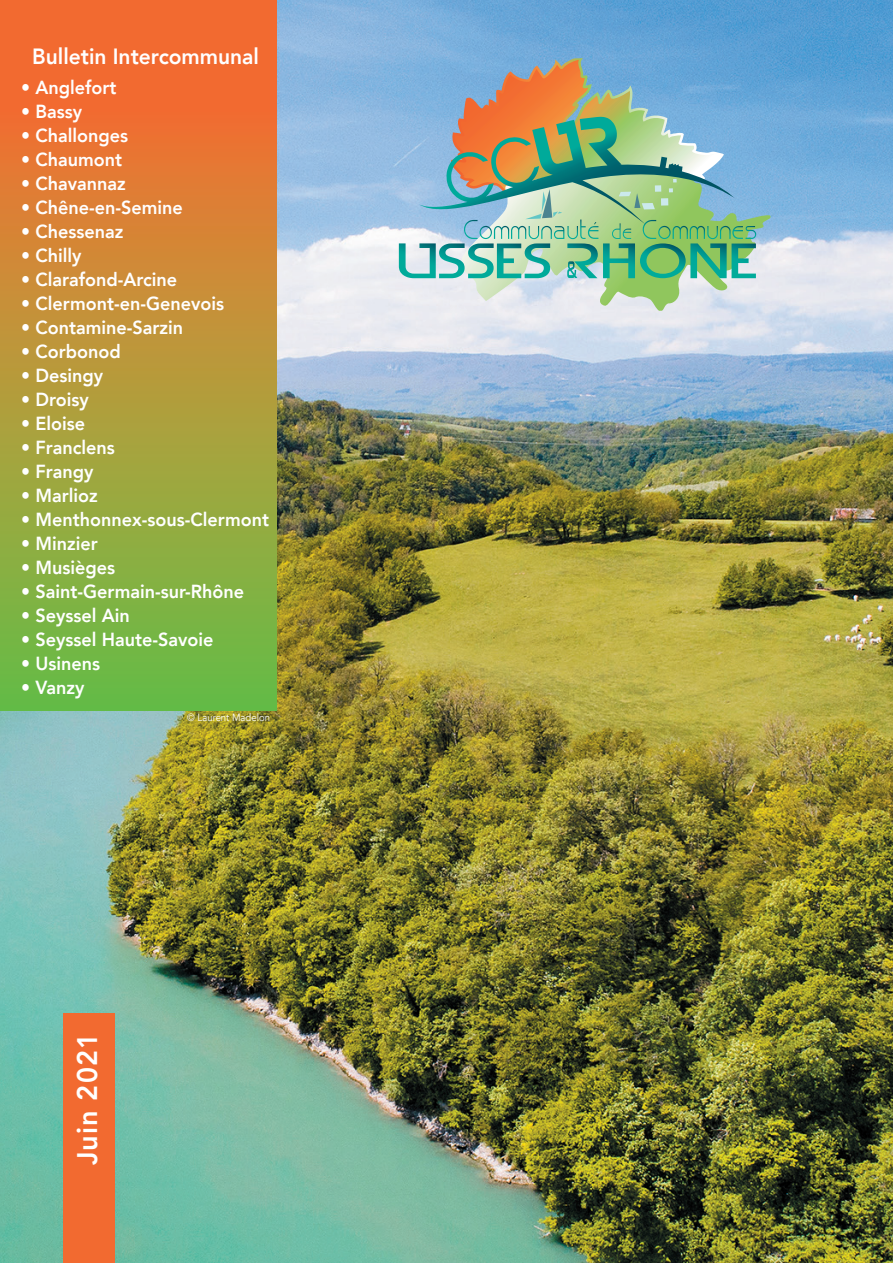
<style>
.page{position:relative;width:893px;height:1263px;background:#fff}
.page>*{position:absolute;margin:0;border:0;box-sizing:border-box;transform-origin:0 0}
.t1{font:800 28.35px "Avenir";letter-spacing:.04em;color:#fff;scale:.95 1}
.t2{font:800 22.05px "Avenir";color:#fff;scale:.95 1}
.t3{font:800 18.9px "Avenir";color:#fff;scale:.95 1}
.t4{font:10.5px "Avenir";color:#fff;scale:.91 1}
</style>
<div class="page">
<img style="left:0;top:0;width:893px;height:1263px">
<div style="left:0;top:0;width:276px;height:710px;background:linear-gradient(to bottom,#ff642e,#6ac247)"></div>
<svg style="left:399px;top:58px;width:371px;height:253px;background:#98b9ad"></svg>
<div style="left:64px;top:1014px;width:51px;height:249px;background:#f26a30"></div>
<p class="t2" style="left:32px;top:39px;width:240px">Bulletin Intercommunal</p>
<p class="t3" style="left:21px;top:72px;width:102px">• Anglefort</p>
<p class="t3" style="left:21px;top:96px;width:66px">• Bassy</p>
<p class="t3" style="left:21px;top:120px;width:114px">• Challonges</p>
<p class="t3" style="left:21px;top:144px;width:108px">• Chaumont</p>
<p class="t3" style="left:21px;top:168px;width:112px">• Chavannaz</p>
<p class="t3" style="left:21px;top:192px;width:172px">• Chêne-en-Semine</p>
<p class="t3" style="left:21px;top:216px;width:109px">• Chessenaz</p>
<p class="t3" style="left:21px;top:240px;width:65px">• Chilly</p>
<p class="t3" style="left:21px;top:264px;width:166px">• Clarafond-Arcine</p>
<p class="t3" style="left:21px;top:288px;width:215px">• Clermont-en-Genevois</p>
<p class="t3" style="left:21px;top:312px;width:172px">• Contamine-Sarzin</p>
<p class="t3" style="left:21px;top:336px;width:106px">• Corbonod</p>
<p class="t3" style="left:21px;top:360px;width:88px">• Desingy</p>
<p class="t3" style="left:21px;top:384px;width:73px">• Droisy</p>
<p class="t3" style="left:21px;top:408px;width:69px">• Eloise</p>
<p class="t3" style="left:21px;top:432px;width:100px">• Franclens</p>
<p class="t3" style="left:21px;top:456px;width:78px">• Frangy</p>
<p class="t3" style="left:21px;top:480px;width:82px">• Marlioz</p>
<p class="t3" style="left:21px;top:504px;width:262px">• Menthonnex-sous-Clermont</p>
<p class="t3" style="left:21px;top:528px;width:82px">• Minzier</p>
<p class="t3" style="left:21px;top:552px;width:100px">• Musièges</p>
<p class="t3" style="left:21px;top:576px;width:236px">• Saint-Germain-sur-Rhône</p>
<p class="t3" style="left:21px;top:600px;width:116px">• Seyssel Ain</p>
<p class="t3" style="left:21px;top:624px;width:204px">• Seyssel Haute-Savoie</p>
<p class="t3" style="left:21px;top:648px;width:85px">• Usinens</p>
<p class="t3" style="left:21px;top:672px;width:68px">• Vanzy</p>
<p class="t4" style="left:187px;top:711px;width:92px">© Laurent Madelon</p>
<h1 class="t1" style="left:65px;top:1165px;width:141px;rotate:-90deg">Juin 2021</h1>
</div>
